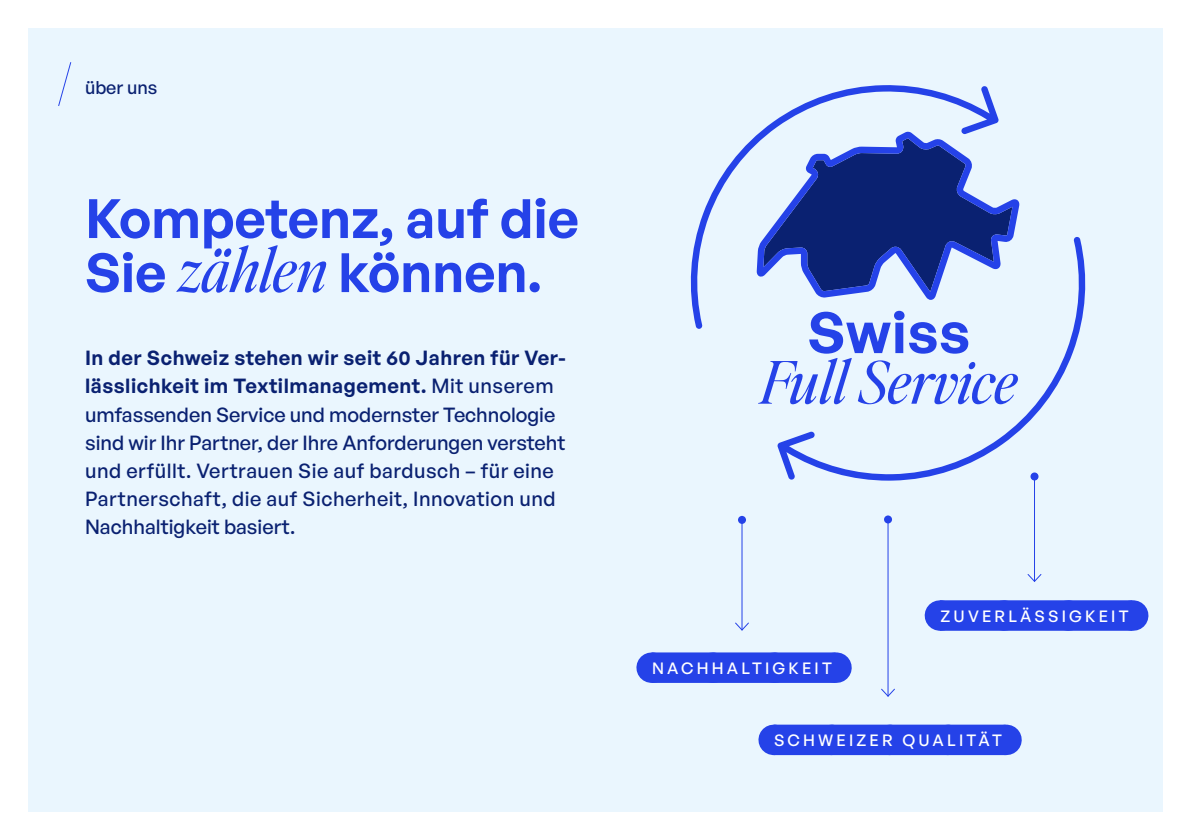
<style>
.page{position:relative;width:1191px;height:840px;background:#fff}
.page>*{position:absolute;margin:0;border:0;box-sizing:border-box;transform-origin:0 0}
.t1{font:600 54px/54px "General Sans";color:#2542e8}
.t2{font:500 20px/28px "General Sans";color:#0a2171}
.t3{font:600 20px "General Sans";letter-spacing:.025em;color:#0a2171}
.t4{font:500 18px "General Sans";color:#0a2171}
.t5{font:500 16px "General Sans";letter-spacing:.2em;color:#fff}
.s1{font-family:"Editor's Note";font-weight:400;font-style:italic;font-size:60px}
.s2{font-weight:500}
</style>
<div class="page">
<div style="left:28px;top:28px;width:1134px;height:783px;background:#eaf6fe"></div>
<svg style="left:58px;top:62px;width:14px;height:44px"></svg>
<svg style="left:998px;top:199px;width:21px;height:37px"></svg>
<svg style="left:758px;top:361px;width:19px;height:43px"></svg>
<svg style="left:777px;top:236px;width:309px;height:244px"></svg>
<svg style="left:690px;top:85px;width:308px;height:243px"></svg>
<div style="left:773px;top:724px;width:232px;height:30px;background:#2542e8"></div>
<svg style="left:831px;top:724px;width:145px;height:1px"></svg>
<hr style="left:1005px;top:724px;width:1px;height:30px;background:#2542e8">
<div style="left:651px;top:652px;width:184px;height:30px;background:#2542e8"></div>
<svg style="left:713px;top:652px;width:92px;height:1px"></svg>
<hr style="left:835px;top:652px;width:1px;height:30px;background:#2542e8">
<div style="left:940px;top:600px;width:192px;height:30px;background:#2542e8"></div>
<svg style="left:1004px;top:600px;width:96px;height:1px"></svg>
<hr style="left:1132px;top:600px;width:1px;height:30px;background:#2542e8">
<hr style="left:1034px;top:476px;width:1px;height:105px;background:#2542e8">
<div style="left:1030px;top:472px;width:8px;height:8px;background:#2542e8;border-radius:50%"></div>
<svg style="left:1027px;top:574px;width:15px;height:8px"></svg>
<hr style="left:741px;top:519px;width:1px;height:110px;background:#2542e8">
<div style="left:738px;top:515px;width:8px;height:8px;background:#2542e8;border-radius:50%"></div>
<svg style="left:735px;top:621px;width:14px;height:10px"></svg>
<hr style="left:887px;top:519px;width:1px;height:176px;background:#2542e8">
<div style="left:884px;top:515px;width:8px;height:8px;background:#2542e8;border-radius:50%"></div>
<svg style="left:881px;top:687px;width:14px;height:10px"></svg>
<p class="t4" style="left:85px;top:76px;width:74px">über uns</p>
<p class="t1" style="left:85px;top:190px;width:495px">Kompetenz, auf die<br>Sie <span class="s1">zählen</span> können.</p>
<p class="t3" style="left:85px;top:345px;width:482px">In der Schweiz stehen wir seit 60 Jahren für Ver-</p>
<p class="t3" style="left:85px;top:373px;width:470px">lässlichkeit im Textilmanagement. <span class="s2">Mit unserem</span></p>
<p class="t2" style="left:85px;top:399px;width:482px">umfassenden Service und modernster Technologie sind wir Ihr Partner, der Ihre Anforderungen versteht und erfüllt. Vertrauen Sie auf bardusch – für eine Partnerschaft, die auf Sicherheit, Innovation und Nachhaltigkeit basiert.</p>
<p class="t5" style="left:652px;top:658px;width:181px">NACHHALTIGKEIT</p>
<p class="t5" style="left:940px;top:606px;width:190px">ZUVERLÄSSIGKEIT</p>
<p class="t5" style="left:774px;top:730px;width:229px">SCHWEIZER QUALITÄT</p>
</div>
